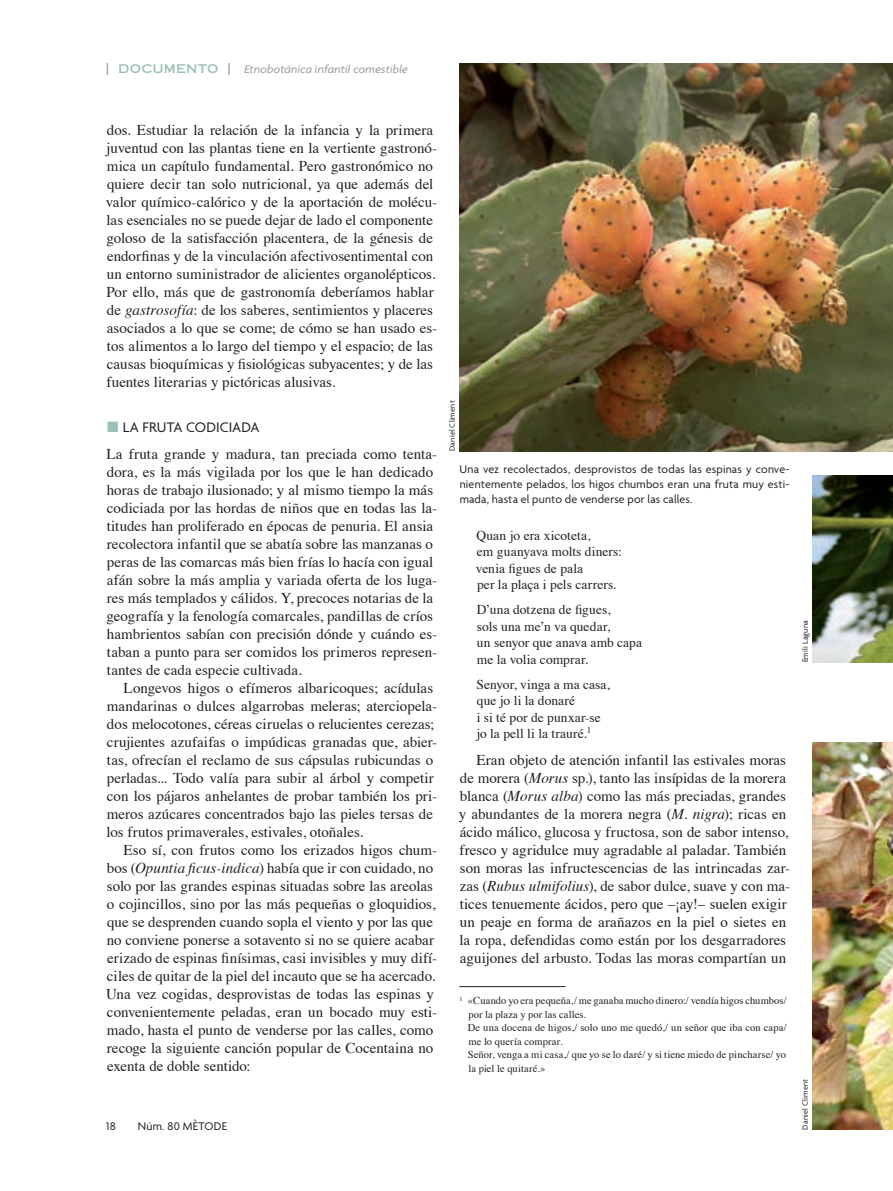
<style>
.page{position:relative;width:893px;height:1191px;background:#fff}
.page>*{position:absolute;margin:0;border:0;box-sizing:border-box;transform-origin:0 0}
.t1{font:15px/18px "Times";color:#231f20}
.t2{font:15px "Agenda";letter-spacing:.005em;color:#231f20}
.t3{font:13.5px/16.5px "Times";color:#231f20}
.t4{font:12px/15px "Agenda";letter-spacing:.015em;color:#231f20;text-align:justify}
.t5{font:italic 12px "Agenda";letter-spacing:.01em;color:#939598}
.t6{font:10.5px/13.5px "Times";letter-spacing:.01em;color:#231f20}
.t7{font:8.25px "Agenda";letter-spacing:.02em;color:#231f20}
.s1{font-family:"Copperplate Thirty One AB";font-style:normal}
.s2{font-family:"Copperplate Thirty One AB";font-style:normal;color:#9ac1b9}
.s3{font-style:italic}
.s4{color:#9ac1b9}
</style>
<div class="page">
<hr style="left:459px;top:986px;width:107px;height:1px;background:#231f20">
<img style="left:812px;top:742px;width:81px;height:387px">
<img style="left:459px;top:64px;width:434px;height:387px">
<img style="left:812px;top:476px;width:81px;height:186px">
<p class="t5" style="left:106px;top:65px;width:303px"><span class="s1">|</span> <span class="s2">DOCUMENTO</span> <span class="s1">|</span> Etnobotánica infantil comestible</p>
<p class="t1" style="left:106px;top:122px;width:333px">dos. Estudiar la relación de la infancia y la primera juventud con las plantas tiene en la vertiente gastronó&shy;mica un capítulo fundamental. Pero gastronómico no quiere decir tan solo nutricional, ya que además del valor químico-calórico y de la aportación de molécu&shy;las esenciales no se puede dejar de lado el componente goloso de la satisfacción placentera, de la génesis de endorfinas y de la vinculación afectivosentimental con un entorno suministrador de alicientes organolépticos.<br>Por ello, más que de gastronomía deberíamos hablar de <span class="s3">gastrosofía</span>: de los saberes, sentimientos y placeres asociados a lo que se come; de cómo se han usado es&shy;tos alimentos a lo largo del tiempo y el espacio; de las causas bioquímicas y fisiológicas subyacentes; y de las fuentes literarias y pictóricas alusivas.</p>
<p class="t2" style="left:107px;top:421px;width:154px"><span class="s4">■</span> LA FRUTA CODICIADA</p>
<p class="t1" style="left:107px;top:446px;width:332px">La fruta grande y madura, tan preciada como tenta&shy;dora, es la más vigilada por los que le han dedicado horas de trabajo ilusionado; y al mismo tiempo la más codiciada por las hordas de niños que en todas las la&shy;titudes han proliferado en épocas de penuria. El ansia recolectora infantil que se abatía sobre las manzanas o peras de las comarcas más bien frías lo hacía con igual afán sobre la más amplia y variada oferta de los luga&shy;res más templados y cálidos. Y, precoces notarias de la geografía y la fenología comarcales, pandillas de críos hambrientos sabían con precisión dónde y cuándo es&shy;taban a punto para ser comidos los primeros represen&shy;tantes de cada especie cultivada.</p>
<p class="t1" style="left:106px;top:680px;width:332px;text-indent:17px">Longevos higos o efímeros albaricoques; acídulas mandarinas o dulces algarrobas meleras; aterciopela&shy;dos melocotones, céreas ciruelas o relucientes cerezas; crujientes azufaifas o impúdicas granadas que, abier&shy;tas, ofrecían el reclamo de sus cápsulas rubicundas o perladas... Todo valía para subir al árbol y competir con los pájaros anhelantes de probar también los pri&shy;meros azúcares concentrados bajo las pieles tersas de los frutos primaverales, estivales, otoñales.</p>
<p class="t1" style="left:106px;top:842px;width:333px;text-indent:17px">Eso sí, con frutos como los erizados higos chum&shy;bos (<span class="s3">Opuntia ficus-indica</span>) había que ir con cuidado, no solo por las grandes espinas situadas sobre las areolas o cojincillos, sino por las más pequeñas o gloquidios, que se desprenden cuando sopla el viento y por las que no conviene ponerse a sotavento si no se quiere acabar erizado de espinas finísimas, casi invisibles y muy difí&shy;ciles de quitar de la piel del incauto que se ha acercado.<br>Una vez cogidas, desprovistas de todas las espinas y convenientemente peladas, eran un bocado muy esti&shy;mado, hasta el punto de venderse por las calles, como recoge la siguiente canción popular de Cocentaina no exenta de doble sentido:</p>
<p class="t4" style="left:106px;top:1119px;width:11px">18</p>
<p class="t4" style="left:138px;top:1119px;width:91px">Núm. 80 MÈTODE</p>
<p class="t7" style="left:449px;top:451px;width:52px;rotate:-90deg">Daniel Climent</p>
<p class="t4" style="left:459px;top:462px;width:331px">Una vez recolectados, desprovistos de todas las espinas y conve&shy;nientemente pelados, los higos chumbos eran una fruta muy esti&shy;mada, hasta el punto de venderse por las calles.</p>
<p class="t3" style="left:476px;top:528px;width:148px">Quan jo era xicoteta,<br>em guanyava molts diners: venia figues de pala<br>per la plaça i pels carrers.</p>
<p class="t3" style="left:477px;top:602px;width:167px">D’una dotzena de figues,<br>sols una me’n va quedar,<br>un senyor que anava amb capa me la volia comprar.</p>
<p class="t3" style="left:476px;top:677px;width:135px">Senyor, vinga a ma casa, que jo li la donaré<br>i si té por de punxar-se jo la pell li la trauré.<sup>1</sup></p>
<p class="t1" style="left:459px;top:752px;width:333px;text-indent:18px">Eran objeto de atención infantil las estivales moras de morera (<span class="s3">Morus</span> sp.), tanto las insípidas de la morera blanca (<span class="s3">Morus alba</span>) como las más preciadas, grandes y abundantes de la morera negra (<span class="s3">M. nigra</span>); ricas en ácido málico, glucosa y fructosa, son de sabor intenso, fresco y agridulce muy agradable al paladar. También son moras las infructescencias de las intrincadas zar&shy;zas (<span class="s3">Rubus ulmifolius</span>), de sabor dulce, suave y con ma&shy;tices tenuemente ácidos, pero que –¡ay!– suelen exigir un peaje en forma de arañazos en la piel o sietes en la ropa, defendidas como están por los desgarradores aguijones del arbusto. Todas las moras compartían un</p>
<p class="t6" style="left:468px;top:995px;width:320px;text-indent:-8px"><sup>1</sup> «Cuando yo era pequeña,/ me ganaba mucho dinero:/ vendía higos chumbos/ por la plaza y por las calles.<br>De una docena de higos,/ solo uno me quedó,/ un señor que iba con capa/ me lo quería comprar.<br>Señor, venga a mi casa,/ que yo se lo daré/ y si tiene miedo de pincharse/ yo la piel le quitaré.»</p>
<p class="t7" style="left:802px;top:662px;width:44px;rotate:-90deg">Emili Laguna</p>
<p class="t7" style="left:802px;top:1129px;width:52px;rotate:-90deg">Daniel Climent</p>
</div>
